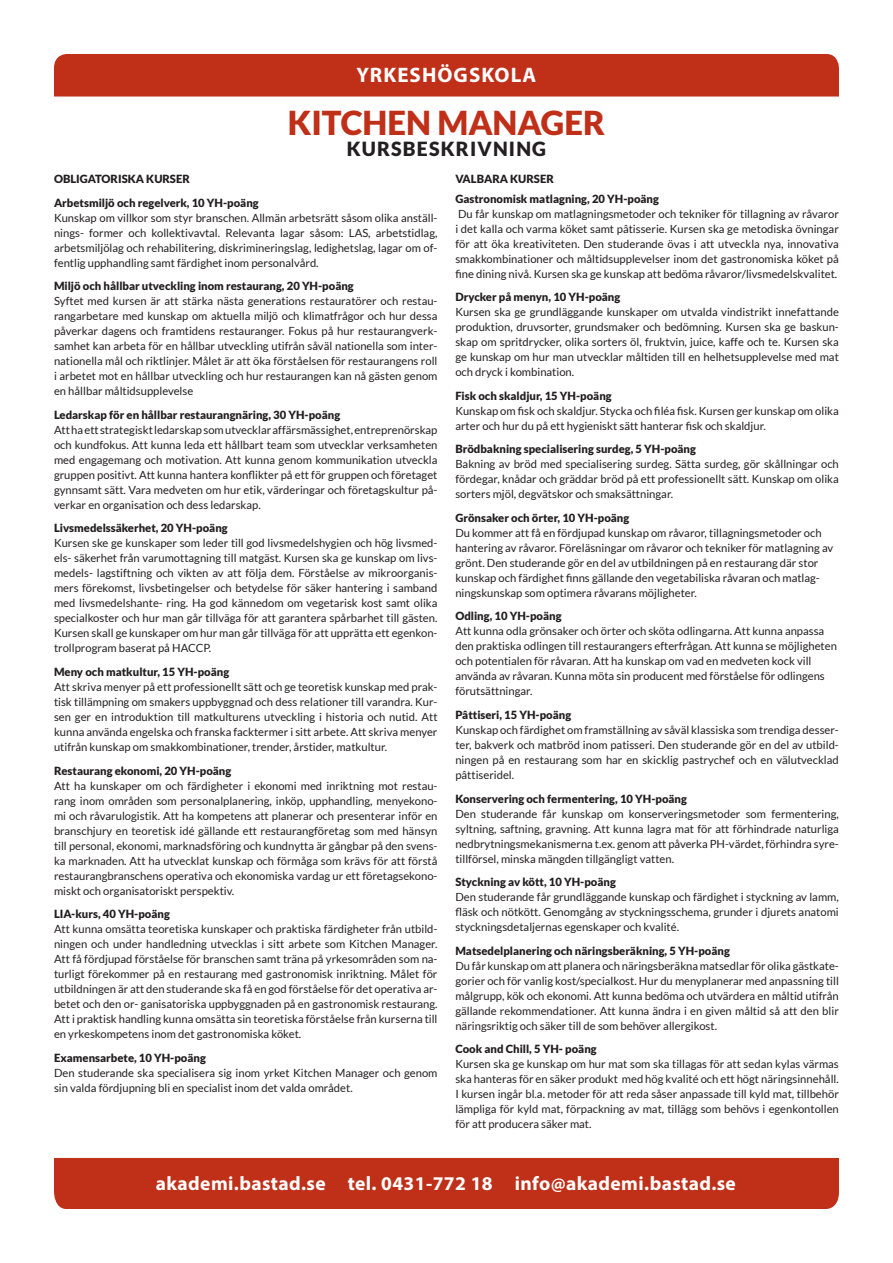
<style>
.page{position:relative;width:893px;height:1263px;background:#fff}
.page>*{position:absolute;margin:0;border:0;box-sizing:border-box;transform-origin:0 0}
.t1{font:900 33px "Lato";color:#c03019}
.t2{font:700 21px "Myriad Pro";letter-spacing:.05em;color:#fff}
.t3{font:700 19.5px "Myriad Pro";letter-spacing:.02em;color:#fff}
.t4{font:900 19.5px "Lato";letter-spacing:.06em;color:#231f20}
.brödtextfaktaruta{font:11.25px/15px "Lato";color:#231f20;text-align:justify}
.kursbeskrivning_rubr{font:11.25px/15px "Lato";color:#231f20}
.kursbeskrivning_rubr-2{font:900 11.25px "Lato";color:#231f20}
.brödtext{font:900 11.25px "Lato";color:#231f20}
.brödtextfaktaruta-2{font:900 11.25px "Lato";color:#231f20}
.s1{font-weight:900}
</style>
<div class="page">
<div style="left:54px;top:54px;width:785px;height:43px;background:#c03019"></div>
<div style="left:54px;top:1158px;width:785px;height:51px;background:#c03019"></div>
<h2 class="t2" style="left:357px;top:61px;width:181px">YRKESHÖGSKOLA</h2>
<p class="t1" style="left:288px;top:103px;width:319px">KITCHEN MANAGER</p>
<p class="t4" style="left:347px;top:137px;width:201px">KURSBESKRIVNING</p>
<p class="brödtextfaktaruta-2" style="left:54px;top:173px;width:137px">OBLIGATORISKA KURSER</p>
<p class="kursbeskrivning_rubr-2" style="left:54px;top:196px;width:206px">Arbetsmiljö och regelverk, 10 YH-poäng</p>
<p class="brödtextfaktaruta" style="left:54px;top:210px;width:385px">Kunskap om villkor som styr branschen. Allmän arbetsrätt såsom olika anställ&shy;nings- former och kollektivavtal. Relevanta lagar såsom: LAS, arbetstidlag, arbetsmiljölag och rehabilitering, diskrimineringslag, ledighetslag, lagar om of&shy;fentlig upphandling samt färdighet inom personalvård.</p>
<p class="kursbeskrivning_rubr-2" style="left:54px;top:280px;width:301px">Miljö och hållbar utveckling inom restaurang, 20 YH-poäng</p>
<p class="brödtextfaktaruta" style="left:54px;top:294px;width:385px">Syftet med kursen är att stärka nästa generations restauratörer och restau&shy;rangarbetare med kunskap om aktuella miljö och klimatfrågor och hur dessa påverkar dagens och framtidens restauranger. Fokus på hur restaurangverk&shy;samhet kan arbeta för en hållbar utveckling utifrån såväl nationella som inter&shy;nationella mål och riktlinjer. Målet är att öka förståelsen för restaurangens roll i arbetet mot en hållbar utveckling och hur restaurangen kan nå gästen genom en hållbar måltidsupplevelse</p>
<p class="kursbeskrivning_rubr-2" style="left:54px;top:408px;width:288px">Ledarskap för en hållbar restaurangnäring, 30 YH-poäng</p>
<p class="brödtextfaktaruta" style="left:54px;top:422px;width:385px">Att ha ett strategiskt ledarskap som utvecklar affärsmässighet, entreprenörskap och kundfokus. Att kunna leda ett hållbart team som utvecklar verksamheten med engagemang och motivation. Att kunna genom kommunikation utveckla gruppen positivt. Att kunna hantera konflikter på ett för gruppen och företaget gynnsamt sätt. Vara medveten om hur etik, värderingar och företagskultur på&shy;verkar en organisation och dess ledarskap.</p>
<p class="kursbeskrivning_rubr-2" style="left:54px;top:522px;width:175px">Livsmedelssäkerhet, 20 YH-poäng</p>
<p class="brödtextfaktaruta" style="left:54px;top:536px;width:385px">Kursen ske ge kunskaper som leder till god livsmedelshygien och hög livsmed&shy;els- säkerhet från varumottagning till matgäst. Kursen ska ge kunskap om livs&shy;medels- lagstiftning och vikten av att följa dem. Förståelse av mikroorganis&shy;mers förekomst, livsbetingelser och betydelse för säker hantering i samband med livsmedelshante- ring. Ha god kännedom om vegetarisk kost samt olika specialkoster och hur man går tillväga för att garantera spårbarhet till gästen.<br>Kursen skall ge kunskaper om hur man går tillväga för att upprätta ett egenkon&shy;trollprogram baserat på HACCP.</p>
<p class="kursbeskrivning_rubr-2" style="left:54px;top:665px;width:177px">Meny och matkultur, 15 YH-poäng</p>
<p class="brödtextfaktaruta" style="left:54px;top:679px;width:385px">Att skriva menyer på ett professionellt sätt och ge teoretisk kunskap med prak&shy;tisk tillämpning om smakers uppbyggnad och dess relationer till varandra. Kur&shy;sen ger en introduktion till matkulturens utveckling i historia och nutid. Att kunna använda engelska och franska facktermer i sitt arbete. Att skriva menyer utifrån kunskap om smakkombinationer, trender, årstider, matkultur.</p>
<p class="kursbeskrivning_rubr-2" style="left:54px;top:764px;width:179px">Restaurang ekonomi, 20 YH-poäng</p>
<p class="brödtextfaktaruta" style="left:54px;top:778px;width:385px">Att ha kunskaper om och färdigheter i ekonomi med inriktning mot restau&shy;rang inom områden som personalplanering, inköp, upphandling, menyekono&shy;mi och råvarulogistik. Att ha kompetens att planerar och presenterar inför en branschjury en teoretisk idé gällande ett restaurangföretag som med hänsyn till personal, ekonomi, marknadsföring och kundnytta är gångbar på den svens&shy;ka marknaden. Att ha utvecklat kunskap och förmåga som krävs för att förstå restaurangbranschens operativa och ekonomiska vardag ur ett företagsekono&shy;miskt och organisatoriskt perspektiv.</p>
<p class="kursbeskrivning_rubr-2" style="left:54px;top:907px;width:117px">LIA-kurs, 40 YH-poäng</p>
<p class="brödtextfaktaruta" style="left:54px;top:921px;width:385px">Att kunna omsätta teoretiska kunskaper och praktiska färdigheter från utbild&shy;ningen och under handledning utvecklas i sitt arbete som Kitchen Manager.<br>Att få fördjupad förståelse för branschen samt träna på yrkesområden som na&shy;turligt förekommer på en restaurang med gastronomisk inriktning. Målet för utbildningen är att den studerande ska få en god förståelse för det operativa ar&shy;betet och den or- ganisatoriska uppbyggnaden på en gastronomisk restaurang.<br>Att i praktisk handling kunna omsätta sin teoretiska förståelse från kurserna till en yrkeskompetens inom det gastronomiska köket.</p>
<p class="kursbeskrivning_rubr-2" style="left:54px;top:1051px;width:153px">Examensarbete, 10 YH-poäng</p>
<p class="brödtextfaktaruta" style="left:54px;top:1065px;width:385px">Den studerande ska specialisera sig inom yrket Kitchen Manager och genom sin valda fördjupning bli en specialist inom det valda området.</p>
<p class="brödtextfaktaruta-2" style="left:455px;top:173px;width:100px">VALBARA KURSER</p>
<p class="brödtext" style="left:455px;top:192px;width:205px">Gastronomisk matlagning, 20 YH-poäng</p>
<p class="brödtextfaktaruta" style="left:455px;top:206px;width:385px">Du får kunskap om matlagningsmetoder och tekniker för tillagning av råvaror i det kalla och varma köket samt pâtisserie. Kursen ska ge metodiska övningar för att öka kreativiteten. Den studerande övas i att utveckla nya, innovativa smakkombinationer och måltidsupplevelser inom det gastronomiska köket på fine dining nivå. Kursen ska ge kunskap att bedöma råvaror/livsmedelskvalitet.</p>
<p class="kursbeskrivning_rubr-2" style="left:455px;top:291px;width:166px">Drycker på menyn, 10 YH-poäng</p>
<p class="brödtextfaktaruta" style="left:455px;top:305px;width:385px">Kursen ska ge grundläggande kunskaper om utvalda vindistrikt innefattande produktion, druvsorter, grundsmaker och bedömning. Kursen ska ge baskun&shy;skap om spritdrycker, olika sorters öl, fruktvin, juice, kaffe och te. Kursen ska ge kunskap om hur man utvecklar måltiden till en helhetsupplevelse med mat och dryck i kombination.</p>
<p class="kursbeskrivning_rubr-2" style="left:455px;top:389px;width:158px">Fisk och skaldjur, 15 YH-poäng</p>
<p class="brödtextfaktaruta" style="left:455px;top:403px;width:385px">Kunskap om fisk och skaldjur. Stycka och filéa fisk. Kursen ger kunskap om olika arter och hur du på ett hygieniskt sätt hanterar fisk och skaldjur.</p>
<p class="kursbeskrivning_rubr-2" style="left:455px;top:443px;width:242px">Brödbakning specialisering surdeg, 5 YH-poäng</p>
<p class="brödtextfaktaruta" style="left:455px;top:457px;width:385px">Bakning av bröd med specialisering surdeg. Sätta surdeg, gör skållningar och fördegar, knådar och gräddar bröd på ett professionellt sätt. Kunskap om olika sorters mjöl, degvätskor och smaksättningar.</p>
<p class="kursbeskrivning_rubr" style="left:455px;top:510px;width:379px"><span class="s1">Grönsaker och örter, 10 YH-poäng<br></span>Du kommer att få en fördjupad kunskap om råvaror, tillagningsmetoder och hantering av råvaror. Föreläsningar om råvaror och tekniker för matlagning av grönt. Den studerande gör en del av utbildningen på en restaurang där stor kunskap och färdighet finns gällande den vegetabiliska råvaran och matlag&shy;ningskunskap som optimera råvarans möjligheter.</p>
<p class="kursbeskrivning_rubr" style="left:455px;top:609px;width:383px"><span class="s1">Odling, 10 YH-poäng<br></span>Att kunna odla grönsaker och örter och sköta odlingarna. Att kunna anpassa den praktiska odlingen till restaurangers efterfrågan. Att kunna se möjligheten och potentialen för råvaran. Att ha kunskap om vad en medveten kock vill använda av råvaran. Kunna möta sin producent med förståelse för odlingens förutsättningar.</p>
<p class="kursbeskrivning_rubr-2" style="left:455px;top:708px;width:117px">Pâttiseri, 15 YH-poäng</p>
<p class="brödtextfaktaruta" style="left:455px;top:722px;width:385px">Kunskap och färdighet om framställning av såväl klassiska som trendiga desser&shy;ter, bakverk och matbröd inom patisseri. Den studerande gör en del av utbild&shy;ningen på en restaurang som har en skicklig pastrychef och en välutvecklad pâttiseridel.</p>
<p class="kursbeskrivning_rubr-2" style="left:455px;top:792px;width:233px">Konservering och fermentering, 10 YH-poäng</p>
<p class="brödtextfaktaruta" style="left:455px;top:806px;width:385px">Den studerande får kunskap om konserveringsmetoder som fermentering, syltning, saftning, gravning. Att kunna lagra mat för att förhindrade naturliga nedbrytningsmekanismerna t.ex. genom att påverka PH-värdet, förhindra syre&shy;tillförsel, minska mängden tillgängligt vatten.</p>
<p class="kursbeskrivning_rubr-2" style="left:455px;top:875px;width:162px">Styckning av kött, 10 YH-poäng</p>
<p class="brödtextfaktaruta" style="left:455px;top:889px;width:385px">Den studerande får grundläggande kunskap och färdighet i styckning av lamm, fläsk och nötkött. Genomgång av styckningsschema, grunder i djurets anatomi styckningsdetaljernas egenskaper och kvalité.</p>
<p class="kursbeskrivning_rubr-2" style="left:455px;top:944px;width:276px">Matsedelplanering och näringsberäkning, 5 YH-poäng</p>
<p class="brödtextfaktaruta" style="left:455px;top:958px;width:385px">Du får kunskap om att planera och näringsberäkna matsedlar för olika gästkate&shy;gorier och för vanlig kost/specialkost. Hur du menyplanerar med anpassning till målgrupp, kök och ekonomi. Att kunna bedöma och utvärdera en måltid utifrån gällande rekommendationer. Att kunna ändra i en given måltid så att den blir näringsriktig och säker till de som behöver allergikost.</p>
<p class="kursbeskrivning_rubr-2" style="left:455px;top:1042px;width:143px">Cook and Chill, 5 YH- poäng</p>
<p class="brödtextfaktaruta" style="left:455px;top:1056px;width:385px">Kursen ska ge kunskap om hur mat som ska tillagas för att sedan kylas värmas ska hanteras för en säker produkt med hög kvalité och ett högt näringsinnehåll.<br>I kursen ingår bl.a. metoder för att reda såser anpassade till kyld mat, tillbehör lämpliga för kyld mat, förpackning av mat, tillägg som behövs i egenkontollen för att producera säker mat.</p>
<h3 class="t3" style="left:156px;top:1171px;width:582px">akademi.bastad.se tel. 0431-772 18 info@akademi.bastad.se</h3>
</div>
